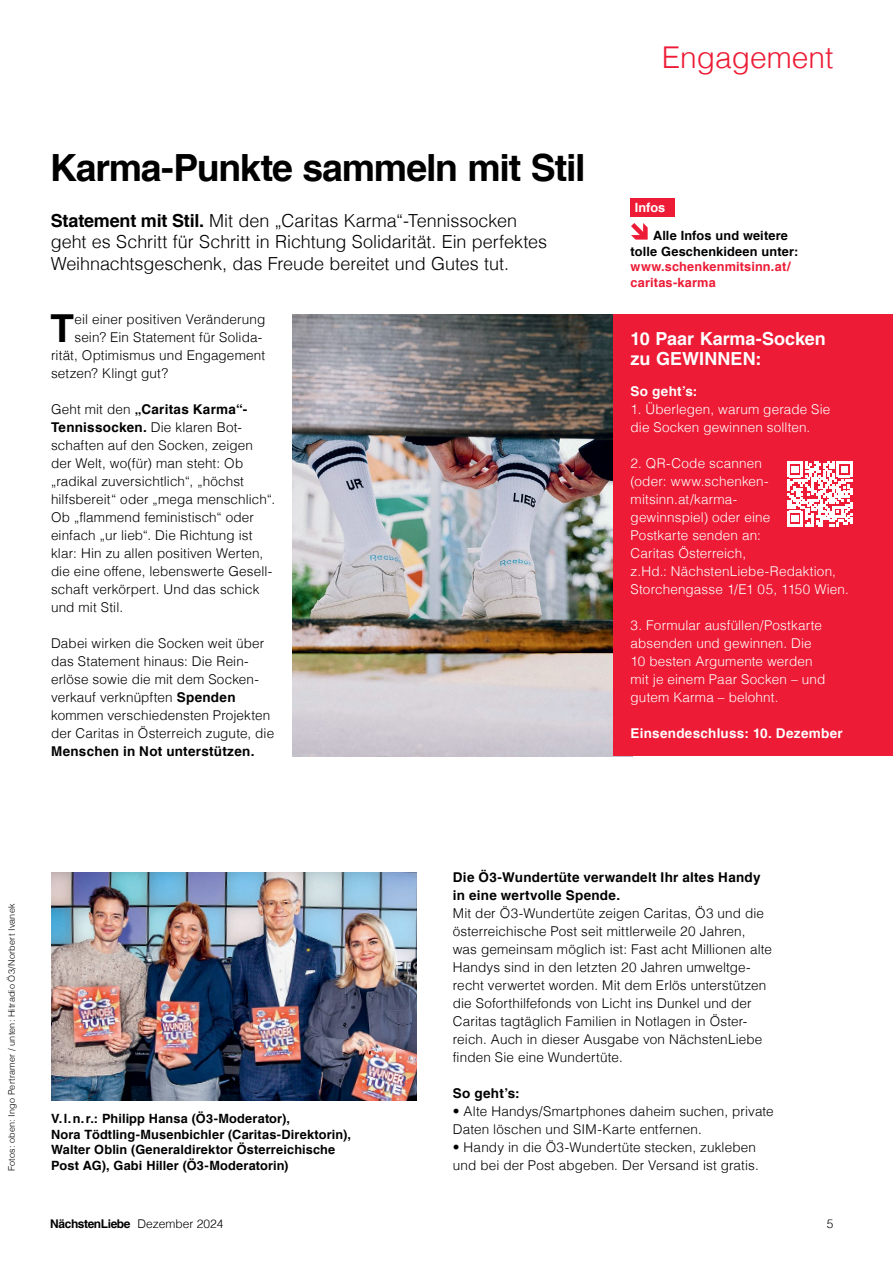
<style>
.page{position:relative;width:893px;height:1263px;background:#fff}
.page>*{position:absolute;margin:0;border:0;box-sizing:border-box;transform-origin:0 0}
.NL_Initial_Fließtext{font:700 38.55px "Helveticafor Caritas";color:#000}
.NL_Headline_bold_30_30{font:700 37.5px "Helveticafor Caritas";letter-spacing:-.03em;color:#000}
.NL_Rubrik{font:300 30px "Helveticafor Caritas";color:#ed1b35}
.NL_Vorspann_12_14_5{font:300 18px/21.8px "Helveticafor Caritas";letter-spacing:-.005em;color:#000}
.NL_Kurzmeldung_Headline_12_13_5{font:700 18px/20.2px "Helveticafor Caritas";color:#fff}
.NL_Fließtext_9_11_5{font:300 13.5px/18px "Helveticafor Caritas";letter-spacing:.01em;color:#000}
.NL_Fließtext_9_11_5-2{font:300 13.5px/18px "Helveticafor Caritas";letter-spacing:.01em;color:#fff}
.NL_Initial_Fließtext-2{font:300 13.5px "Helveticafor Caritas";letter-spacing:.01em;color:#000}
.NL_Fließtext_9_11_5-3{font:700 13.5px/18px "Helveticafor Caritas";letter-spacing:.02em;color:#000}
.NL_Fließtext_9_11_5-4{font:700 13.5px "Helveticafor Caritas";letter-spacing:.02em;color:#fff}
.NL_Bildtext{font:700 12.75px/15.8px "Helveticafor Caritas";letter-spacing:.01em;color:#000}
.NL_kl__Kästen_Fließtext{font:700 12.75px/15.8px "Helveticafor Caritas";letter-spacing:.01em;color:#000}
.NL_kl__rote_Balken{font:700 12.75px "Helvetica LT Com";color:#fff}
.t1{font:700 12px "Helveticafor Caritas";letter-spacing:-.035em;color:#000}
.t2{font:300 12px "Helveticafor Caritas";color:#000}
.NL_Fotocredit{font:300 9px "Helveticafor Caritas";letter-spacing:.025em;color:#000}
.s1{font-weight:700}
.s2{color:#ed1b35}
.s3{font-weight:300}
</style>
<div class="page">
<img style="left:292px;top:315px;width:322px;height:441px">
<div style="left:614px;top:315px;width:279px;height:441px;background:#ed1b35"></div>
<img style="left:51px;top:872px;width:366px;height:229px">
<div style="left:631px;top:198px;width:44px;height:19px;background:#ed1b35"></div>
<svg style="left:631px;top:223px;width:17px;height:17px"></svg>
<svg style="left:787px;top:461px;width:65px;height:65px"></svg>
<p class="NL_Headline_bold_30_30" style="left:50px;top:145px;width:537px">Karma-Punkte sammeln mit Stil</p>
<p class="NL_Vorspann_12_14_5" style="left:51px;top:209px;width:498px"><span class="s1">Statement mit Stil.</span> Mit den „Caritas Karma“-Tennissocken geht es Schritt für Schritt in Richtung Solidarität. Ein perfektes<br>Weihnachtsgeschenk, das Freude bereitet und Gutes tut.</p>
<p class="NL_Initial_Fließtext" style="left:50px;top:305px;width:25px">T</p>
<p class="NL_Initial_Fließtext-2" style="left:74px;top:311px;width:192px">eil einer positiven Veränderung</p>
<p class="NL_Initial_Fließtext-2" style="left:74px;top:329px;width:189px">sein? Ein Statement für Solida-</p>
<p class="NL_Initial_Fließtext-2" style="left:51px;top:347px;width:216px">rität, Optimismus und Engagement</p>
<p class="NL_Initial_Fließtext-2" style="left:51px;top:365px;width:119px">setzen? Klingt gut?</p>
<p class="NL_Fließtext_9_11_5" style="left:51px;top:400px;width:226px">Geht mit den <span class="s1">„Caritas Karma“-<br>Tennissocken.</span> Die klaren Bot&shy;schaften auf den Socken, zeigen der Welt, wo(für) man steht: Ob „radikal zuversichtlich“, „höchst hilfsbereit“ oder „mega menschlich“.<br>Ob „flammend feministisch“ oder einfach „ur lieb“. Die Richtung ist klar: Hin zu allen positiven Werten, die eine offene, lebenswerte Gesell&shy;schaft verkörpert. Und das schick und mit Stil.</p>
<p class="NL_Fließtext_9_11_5" style="left:51px;top:634px;width:225px">Dabei wirken die Socken weit über das Statement hinaus: Die Rein&shy;erlöse sowie die mit dem Socken&shy;verkauf verknüpften <span class="s1">Spenden </span>kommen verschiedensten Projekten der Caritas in Österreich zugute, die<br><span class="s1">Menschen in Not unterstützen.</span></p>
<p class="NL_Rubrik" style="left:662px;top:39px;width:173px">Engagement</p>
<p class="NL_kl__rote_Balken" style="left:635px;top:199px;width:32px">Infos</p>
<p class="NL_kl__Kästen_Fließtext" style="left:631px;top:227px;width:169px;text-indent:22px">Alle Infos und weitere tolle Geschenkideen unter: <span class="s2">www.schenkenmitsinn.at/ caritas-karma</span></p>
<p class="NL_Kurzmeldung_Headline_12_13_5" style="left:631px;top:329px;width:197px">10 Paar Karma-Socken zu GEWINNEN:</p>
<p class="NL_Fließtext_9_11_5-4" style="left:631px;top:383px;width:68px">So geht’s:</p>
<p class="NL_Fließtext_9_11_5-2" style="left:631px;top:400px;width:201px">1. Überlegen, warum gerade Sie die Socken gewinnen sollten.</p>
<p class="NL_Fließtext_9_11_5-2" style="left:631px;top:454px;width:220px">2. QR-Code scannen<br>(oder: www.schenken&shy;mitsinn.at/karma-<br>gewinnspiel) oder eine<br>Postkarte senden an:<br>Caritas Österreich,<br>z.Hd.: NächstenLiebe-Redaktion,<br>Storchengasse 1/E1 05, 1150 Wien.</p>
<p class="NL_Fließtext_9_11_5-2" style="left:631px;top:616px;width:196px">3. Formular ausfüllen/Postkarte absenden und gewinnen. Die<br>10 besten Argumente werden mit je einem Paar Socken – und gutem Karma – belohnt.</p>
<p class="NL_Fließtext_9_11_5-4" style="left:631px;top:725px;width:214px">Einsendeschluss: 10. Dezember</p>
<p class="NL_Fotocredit" style="left:6px;top:1171px;width:269px;rotate:-90deg">Fotos: oben: Ingo Pertramer / unten: Hitradio Ö3/Norbert Ivanek</p>
<p class="NL_Bildtext" style="left:51px;top:1110px;width:301px">V.l.n.r.: Philipp Hansa (Ö3-Moderator),<br>Nora Tödtling-Musenbichler (Caritas-Direktorin), Walter Oblin (Generaldirektor Österreichische Post AG), Gabi Hiller (Ö3-Moderatorin)</p>
<p class="NL_Fließtext_9_11_5-3" style="left:453px;top:868px;width:309px">Die Ö3-Wundertüte verwandelt Ihr altes Handy in eine wertvolle Spende.</p>
<p class="NL_Fließtext_9_11_5" style="left:453px;top:904px;width:321px">Mit der Ö3-Wundertüte zeigen Caritas, Ö3 und die österreichische Post seit mittlerweile 20 Jahren, was gemeinsam möglich ist: Fast acht Millionen alte Handys sind in den letzten 20 Jahren umweltge&shy;recht verwertet worden. Mit dem Erlös unterstützen die Soforthilfefonds von Licht ins Dunkel und der Caritas tagtäglich Familien in Notlagen in Öster&shy;reich. Auch in dieser Ausgabe von NächstenLiebe finden Sie eine Wundertüte.</p>
<p class="NL_Fließtext_9_11_5-3" style="left:453px;top:1084px;width:68px">So geht’s:</p>
<p class="NL_Fließtext_9_11_5" style="left:453px;top:1102px;width:322px">• Alte Handys/Smartphones daheim suchen, private<br>Daten löschen und SIM-Karte entfernen.</p>
<p class="NL_Fließtext_9_11_5" style="left:453px;top:1138px;width:307px">• Handy in die Ö3-Wundertüte stecken, zukleben und bei der Post abgeben. Der Versand ist gratis.</p>
<p class="t1" style="left:50px;top:1217px;width:175px">NächstenLiebe <span class="s3">Dezember 2024</span></p>
<p class="t2" style="left:827px;top:1216px;width:8px">5</p>
</div>
